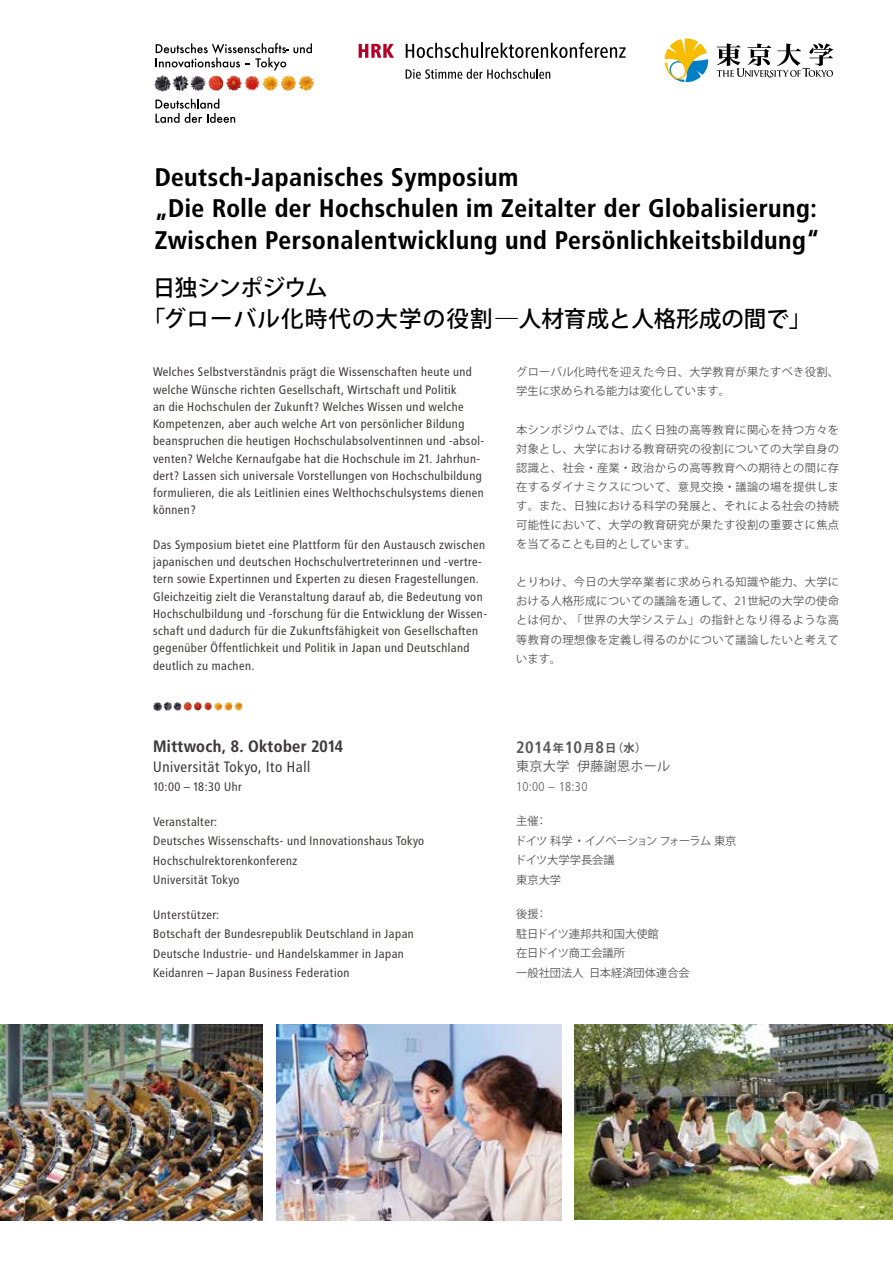
<style>
.page{position:relative;width:893px;height:1263px;background:#fff}
.page>*{position:absolute;margin:0;border:0;box-sizing:border-box;transform-origin:0 0}
.t1{font:25.5px/31.5px "Transit Print OT Bld";color:#000}
.t2{font:500 22.5px/31.5px "Koz Go Pro";color:#000}
.t3{font:16.5px "Transit Print OT Bld";color:#3e3a39}
.t4{font:700 condensed 16.5px "Frutiger";letter-spacing:.02em;color:#595757}
.t5{font:15px "Transit Print OT";color:#3e3a39}
.t6{font:13.2px "Koz Go Pro";letter-spacing:.02em;color:#595757}
.t7{font:300 condensed 12.75px "Frutiger";letter-spacing:.02em;color:#595757}
.t8{font:12.3px/17.2px "Transit Print OT";color:#3e3a39}
.t9{font:11.25px/19px "Koz Go Pro";color:#595757;text-align:justify}
.t10{font:11.25px/19px "Koz Go Pro";letter-spacing:.025em;color:#595757}
.t11{font:11.25px/19.5px "Koz Go Pro";letter-spacing:-.025em;color:#595757}
.s1{font-family:"Koz Go Pro";font-stretch:normal;font-size:11.25px}
</style>
<div class="page">
<img style="left:276px;top:1025px;width:285px;height:195px">
<img style="left:0;top:1025px;width:262px;height:195px">
<svg style="left:156px;top:43px;width:156px;height:39px"></svg>
<svg style="left:155px;top:99px;width:80px;height:24px"></svg>
<svg style="left:406px;top:69px;width:144px;height:10px"></svg>
<svg style="left:359px;top:44px;width:35px;height:14px"></svg>
<svg style="left:406px;top:43px;width:220px;height:15px"></svg>
<svg style="left:664px;top:38px;width:44px;height:44px"></svg>
<svg style="left:717px;top:43px;width:116px;height:35px"></svg>
<img style="left:574px;top:1025px;width:319px;height:194px">
<h1 class="t1" style="left:154px;top:161px;width:667px">Deutsch-Japanisches Symposium<br>„Die Rolle der Hochschulen im Zeitalter der Globalisierung:<br>Zwischen Personalentwicklung und Persönlichkeitsbildung“</h1>
<h2 class="t2" style="left:142px;top:273px;width:671px;text-indent:10px">日独シンポジウム<br>「グローバル化時代の大学の役割―人材育成と人格形成の間で」</h2>
<p class="t8" style="left:153px;top:363px;width:333px">Welches Selbstverständnis prägt die Wissenschaften heute und welche Wünsche richten Gesellschaft, Wirtschaft und Politik<br>an die Hochschulen der Zukunft? Welches Wissen und welche Kompetenzen, aber auch welche Art von persönlicher Bildung beanspruchen die heutigen Hochschulabsolventinnen und -absol&shy;venten? Welche Kernaufgabe hat die Hochschule im 21. Jahrhun&shy;dert? Lassen sich universale Vorstellungen von Hochschulbildung formulieren, die als Leitlinien eines Welthochschulsystems dienen können?</p>
<p class="t8" style="left:153px;top:536px;width:336px">Das Symposium bietet eine Plattform für den Austausch zwischen japanischen und deutschen Hochschulvertreterinnen und -vertre&shy;tern sowie Expertinnen und Experten zu diesen Fragestellungen.<br>Gleichzeitig zielt die Veranstaltung darauf ab, die Bedeutung von Hochschulbildung und -forschung für die Entwicklung der Wissen&shy;schaft und dadurch für die Zukunftsfähigkeit von Gesellschaften gegenüber Öffentlichkeit und Politik in Japan und Deutschland deutlich zu machen.</p>
<h3 class="t3" style="left:153px;top:737px;width:192px">Mittwoch, 8. Oktober 2014</h3>
<p class="t5" style="left:153px;top:758px;width:159px">Universität Tokyo, Ito Hall</p>
<p class="t8" style="left:153px;top:778px;width:91px">10:00 – 18:30 Uhr</p>
<p class="t8" style="left:153px;top:812px;width:273px;line-height:19.5px">Veranstalter:<br>Deutsches Wissenschafts- und Innovationshaus Tokyo<br>Hochschulrektorenkonferenz<br>Universität Tokyo</p>
<p class="t8" style="left:153px;top:905px;width:263px;line-height:19.5px">Unterstützer:<br>Botschaft der Bundesrepublik Deutschland in Japan Deutsche Industrie- und Handelskammer in Japan Keidanren – Japan Business Federation</p>
<p class="t10" style="left:516px;top:363px;width:324px">グローバル化時代を迎えた今日、大学教育が果たすべき役割、学生に求められる能力は変化しています。</p>
<p class="t9" style="left:516px;top:420px;width:324px">本シンポジウムでは、広く日独の高等教育に関心を持つ方々を対象とし、大学における教育研究の役割についての大学自身の認識と、社会・産業・政治からの高等教育への期待との間に存在するダイナミクスについて、意見交換・議論の場を提供します。また、日独における科学の発展と、それによる社会の持続可能性において、大学の教育研究が果たす役割の重要さに焦点を当てることも目的としています。</p>
<p class="t9" style="left:516px;top:573px;width:324px">とりわけ、今日の大学卒業者に求められる知識や能力、大学における人格形成についての議論を通して、21世紀の大学の使命とは何か、「世界の大学システム」の指針となり得るような高等教育の理想像を定義し得るのかについて議論したいと考えています。</p>
<h3 class="t4" style="left:516px;top:737px;width:132px">2014<span class="s1">年</span>10<span class="s1">月</span>8<span class="s1">日（水）</span></h3>
<p class="t6" style="left:516px;top:758px;width:155px">東京大学 伊藤謝恩ホール</p>
<p class="t7" style="left:516px;top:779px;width:73px">10:00 – 18:30</p>
<p class="t11" style="left:515px;top:812px;width:223px">主催：<br>ドイツ 科学・イノベーション フォーラム 東京ドイツ大学学長会議<br>東京大学</p>
<p class="t9" style="left:516px;top:905px;width:175px;line-height:19.5px;text-align:left">後援：<br>駐日ドイツ連邦共和国大使館<br>在日ドイツ商工会議所<br>一般社団法人 日本経済団体連合会</p>
</div>
